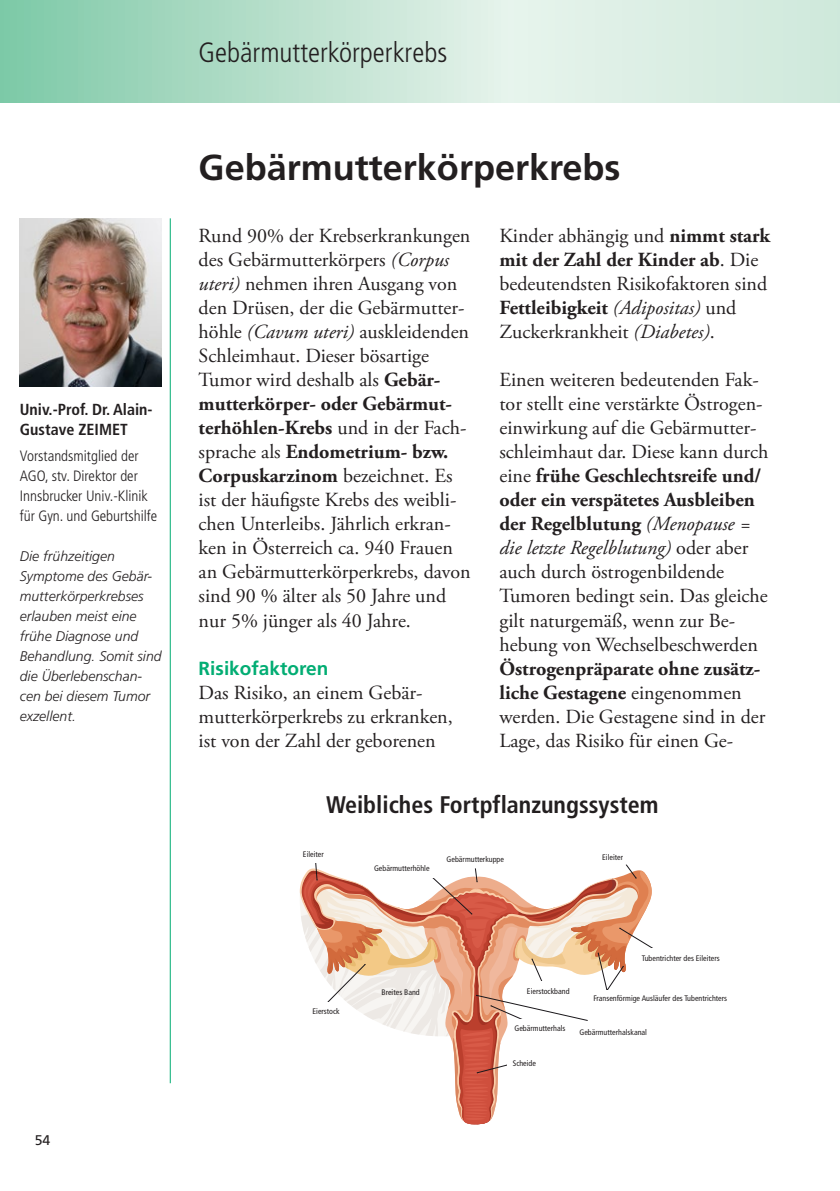
<style>
.page{position:relative;width:840px;height:1191px;background:#fff}
.page>*{position:absolute;margin:0;border:0;box-sizing:border-box;transform-origin:0 0}
.t1{font:700 36px "Frutiger LT Std";color:#231f20}
.t2{font:300 condensed 28px "Frutiger LT Std";color:#231f20}
.t3{font:700 condensed 24px "Frutiger LT Std";color:#231f20}
.t4{font:20px/24px "Adobe Garamond Pro";color:#231f20}
.t5{font:700 19px "Frutiger LT Std";color:#02ad73}
.t6{font:700 condensed 16px/20px "Frutiger LT Std";color:#231f20}
.t7{font:300 condensed 15px/20px "Frutiger LT Std";color:#231f20}
.t8{font:italic 300 14px/20px "Frutiger LT Std";color:#231f20}
.t9{font:14px "Frutiger LT Std";color:#231f20}
.t10{font:condensed 8px "Frutiger LT Std";color:#231f20}
.s1{font-style:italic}
.s2{font-weight:700}
</style>
<div class="page">
<svg style="left:0;top:0;width:839px;height:102px;background:#c1e3d3"></svg>
<hr style="left:170px;top:218px;width:1px;height:865px;background:#02ad73">
<img style="left:20px;top:218px;width:142px;height:168px">
<svg style="left:299px;top:863px;width:354px;height:261px"></svg>
<p class="t6" style="left:20px;top:400px;width:134px">Univ.-Prof. Dr. Alain-<br>Gustave ZEIMET</p>
<p class="t7" style="left:20px;top:446px;width:139px">Vorstandsmitglied der<br>AGO, stv. Direktor der<br>Innsbrucker Univ.-Klinik für Gyn. und Geburtshilfe</p>
<p class="t8" style="left:20px;top:546px;width:143px">Die frühzeitigen<br>Symptome des Gebär&shy;mutterkörperkrebses erlauben meist eine frühe Diagnose und<br>Behandlung. Somit sind die Überlebenschan&shy;cen bei diesem Tumor exzellent.</p>
<p class="t9" style="left:35px;top:1132px;width:17px">54</p>
<h2 class="t2" style="left:198px;top:36px;width:250px">Gebärmutterkörperkrebs</h2>
<h1 class="t1" style="left:198px;top:146px;width:423px">Gebärmutterkörperkrebs</h1>
<p class="t4" style="left:198px;top:225px;width:273px">Rund 90% der Krebserkrankungen des Gebärmutterkörpers <span class="s1">(Corpus uteri)</span> nehmen ihren Ausgang von den Drüsen, der die Gebärmutter&shy;höhle <span class="s1">(Cavum uteri)</span> auskleidenden<br>Schleimhaut. Dieser bösartige<br>Tumor wird deshalb als <span class="s2">Gebär&shy;mutterkörper- oder Gebärmut&shy;terhöhlen-Krebs</span> und in der Fach&shy;sprache als <span class="s2">Endometrium- bzw.<br>Corpuskarzinom</span> bezeichnet. Es ist der häufigste Krebs des weibli&shy;chen Unterleibs. Jährlich erkran&shy;ken in Österreich ca. 940 Frauen an Gebärmutterkörperkrebs, davon sind 90 % älter als 50 Jahre und nur 5% jünger als 40 Jahre.</p>
<p class="t5" style="left:198px;top:657px;width:131px">Risikofaktoren</p>
<p class="t4" style="left:198px;top:681px;width:255px">Das Risiko, an einem Gebär&shy;mutterkörperkrebs zu erkranken, ist von der Zahl der geborenen</p>
<p class="t4" style="left:499px;top:225px;width:272px">Kinder abhängig und <span class="s2">nimmt stark mit der Zahl der Kinder ab</span>. Die bedeutendsten Risikofaktoren sind<br><span class="s2">Fettleibigkeit</span> <span class="s1">(Adipositas)</span> und<br>Zuckerkrankheit <span class="s1">(Diabetes)</span>.</p>
<p class="t4" style="left:499px;top:369px;width:270px">Einen weiteren bedeutenden Fak&shy;tor stellt eine verstärkte Östrogen&shy;einwirkung auf die Gebärmutter&shy;schleimhaut dar. Diese kann durch eine <span class="s2">frühe Geschlechtsreife und/ oder ein verspätetes Ausbleiben der Regelblutung</span> <span class="s1">(Menopause = die letzte Regelblutung)</span> oder aber auch durch östrogenbildende Tumoren bedingt sein. Das gleiche gilt naturgemäß, wenn zur Be&shy;hebung von Wechselbeschwerden</p>
<p class="t4" style="left:499px;top:657px;width:267px"><span class="s2">Östrogenpräparate ohne zusätz&shy;liche Gestagene</span> eingenommen werden. Die Gestagene sind in der<br>Lage, das Risiko für einen Ge-</p>
<p class="t3" style="left:326px;top:790px;width:334px">Weibliches Fortpflanzungssystem</p>
<p class="t10" style="left:303px;top:850px;width:22px">Eileiter</p>
<p class="t10" style="left:312px;top:1007px;width:29px">Eierstock</p>
<p class="t10" style="left:374px;top:863px;width:57px">Gebärmutterhöhle</p>
<p class="t10" style="left:446px;top:854px;width:59px">Gebärmutterkuppe</p>
<p class="t10" style="left:602px;top:852px;width:22px">Eileiter</p>
<p class="t10" style="left:381px;top:987px;width:40px">Breites Band</p>
<p class="t10" style="left:641px;top:954px;width:79px">Tubentrichter des Eileiters</p>
<p class="t10" style="left:526px;top:987px;width:44px">Eierstockband</p>
<p class="t10" style="left:514px;top:1023px;width:52px">Gebärmutterhals</p>
<p class="t10" style="left:512px;top:1058px;width:25px">Scheide</p>
<p class="t10" style="left:593px;top:994px;width:135px">Fransenförmige Ausläufer des Tubentrichters</p>
<p class="t10" style="left:579px;top:1027px;width:69px">Gebärmutterhalskanal</p>
</div>
